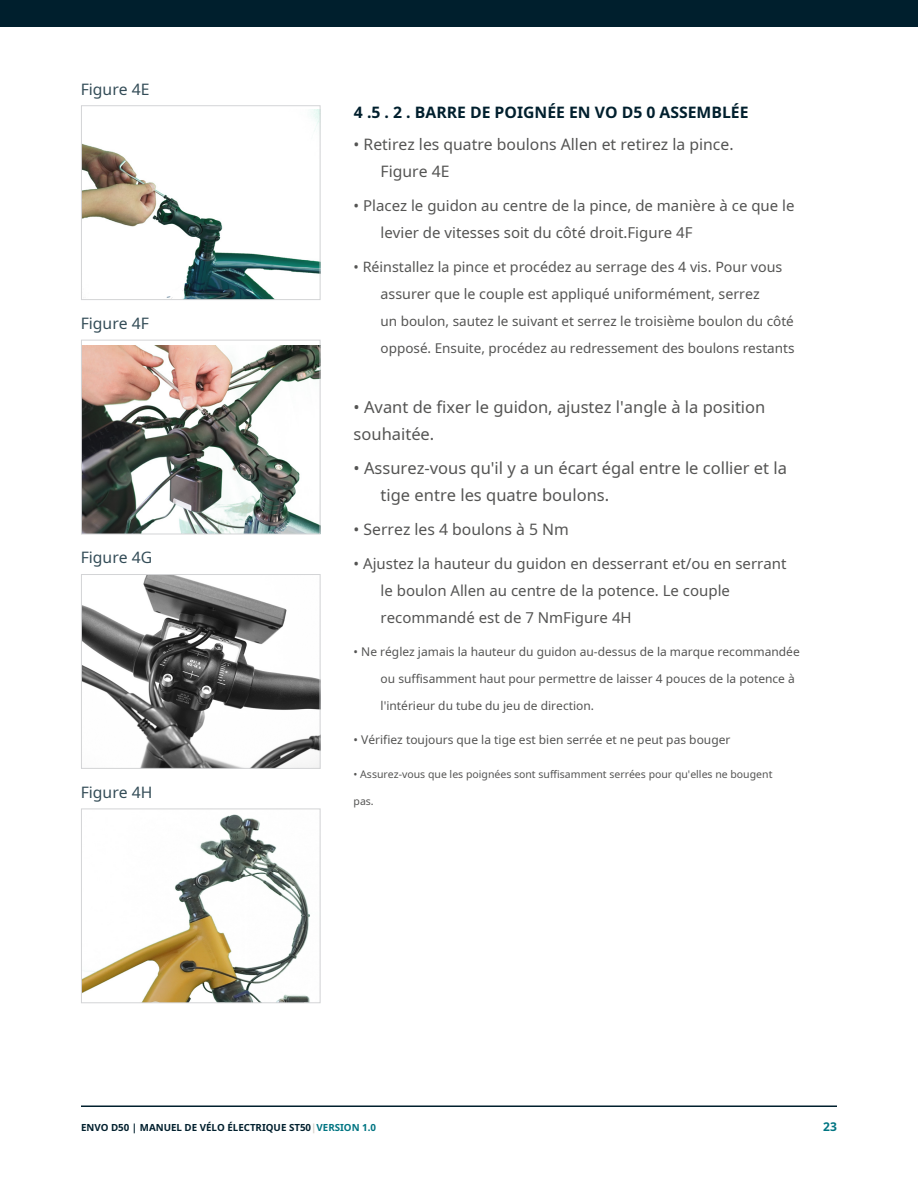
<style>
.page{position:relative;width:918px;height:1188px;background:#fff}
.page>*{position:absolute;margin:0;border:0;box-sizing:border-box;transform-origin:0 0}
.t1{font:16.5px/27px "Noto Sans";color:#545453}
.t2{font:15.75px/27px "Noto Sans";color:#545453}
.t3{font:700 15.75px "Noto Sans";color:#001f2d}
.t4{font:15.75px "Noto Sans";color:#334c57}
.t5{font:15px/27px "Noto Sans";color:#545453}
.t6{font:14.25px/27px "Noto Sans";color:#545453;text-align:center}
.t7{font:13.5px/27px "Noto Sans";color:#545453}
.t8{font:12px "Noto Sans";color:#545453}
.t9{font:700 12px "Noto Sans";color:#007582}
.t10{font:10.5px "Noto Sans";color:#545453}
.t11{font:700 9.75px "Noto Sans";color:#001f2d}
.s1{color:#d6d1ca}
.s2{color:#007582}
</style>
<div class="page">
<div style="left:0;top:0;width:918px;height:27px;background:#001f2d"></div>
<hr style="left:81px;top:1106px;width:756px;height:1px;background:#001f2d">
<img style="left:83px;top:109px;width:236px;height:189px">
<div style="left:81px;top:105px;width:240px;height:195px;border:1px solid #d1d2d4"></div>
<img style="left:83px;top:346px;width:236px;height:186px">
<div style="left:81px;top:340px;width:240px;height:194px;border:1px solid #d1d2d4"></div>
<img style="left:83px;top:576px;width:236px;height:191px">
<div style="left:81px;top:574px;width:240px;height:195px;border:1px solid #d1d2d4"></div>
<img style="left:83px;top:814px;width:227px;height:187px">
<div style="left:81px;top:809px;width:240px;height:194px;border:1px solid #d1d2d4"></div>
<h2 class="t4" style="left:81px;top:78px;width:70px">Figure 4E</h2>
<h2 class="t4" style="left:81px;top:312px;width:70px">Figure 4F</h2>
<h2 class="t3" style="left:354px;top:101px;width:396px">4 .5 . 2 . BARRE DE POIGNÉE EN VO D5 0 ASSEMBLÉE</h2>
<h2 class="t2" style="left:381px;top:131px;width:354px;text-indent:-27px">• Retirez les quatre boulons Allen et retirez la pince.<br>Figure 4E</h2>
<p class="t5" style="left:381px;top:192px;width:416px;text-indent:-27px">• Placez le guidon au centre de la pince, de manière à ce que le levier de vitesses soit du côté droit.Figure 4F</p>
<p class="t6" style="left:354px;top:253px;width:430px">• Réinstallez la pince et procédez au serrage des 4 vis. Pour vous assurer que le couple est appliqué uniformément, serrez</p>
<p class="t7" style="left:381px;top:307px;width:415px">un boulon, sautez le suivant et serrez le troisième boulon du côté opposé. Ensuite, procédez au redressement des boulons restants</p>
<h1 class="t1" style="left:354px;top:393px;width:413px">• Avant de fixer le guidon, ajustez l'angle à la position souhaitée.</h1>
<h1 class="t1" style="left:381px;top:454px;width:408px;text-indent:-27px">• Assurez-vous qu'il y a un écart égal entre le collier et la tige entre les quatre boulons.</h1>
<h2 class="t2" style="left:354px;top:515px;width:217px">• Serrez les 4 boulons à 5 Nm</h2>
<h2 class="t4" style="left:81px;top:547px;width:73px">Figure 4G</h2>
<p class="t5" style="left:381px;top:549px;width:407px;text-indent:-27px">• Ajustez la hauteur du guidon en desserrant et/ou en serrant le boulon Allen au centre de la potence. Le couple recommandé est de 7 NmFigure 4H</p>
<p class="t8" style="left:354px;top:644px;width:448px">• Ne réglez jamais la hauteur du guidon au-dessus de la marque recommandée</p>
<p class="t8" style="left:381px;top:671px;width:416px">ou suffisamment haut pour permettre de laisser 4 pouces de la potence à</p>
<p class="t8" style="left:381px;top:698px;width:215px">l'intérieur du tube du jeu de direction.</p>
<p class="t8" style="left:354px;top:731px;width:378px">• Vérifiez toujours que la tige est bien serrée et ne peut pas bouger</p>
<p class="t10" style="left:354px;top:767px;width:420px">• Assurez-vous que les poignées sont suffisamment serrées pour qu'elles ne bougent</p>
<p class="t10" style="left:354px;top:794px;width:22px">pas.</p>
<h2 class="t4" style="left:81px;top:781px;width:73px">Figure 4H</h2>
<p class="t11" style="left:81px;top:1121px;width:297px">ENVO D50 | MANUEL DE VÉLO ÉLECTRIQUE ST50<span class="s1">|</span><span class="s2">VERSION 1.0</span></p>
<p class="t9" style="left:823px;top:1118px;width:15px">23</p>
</div>
